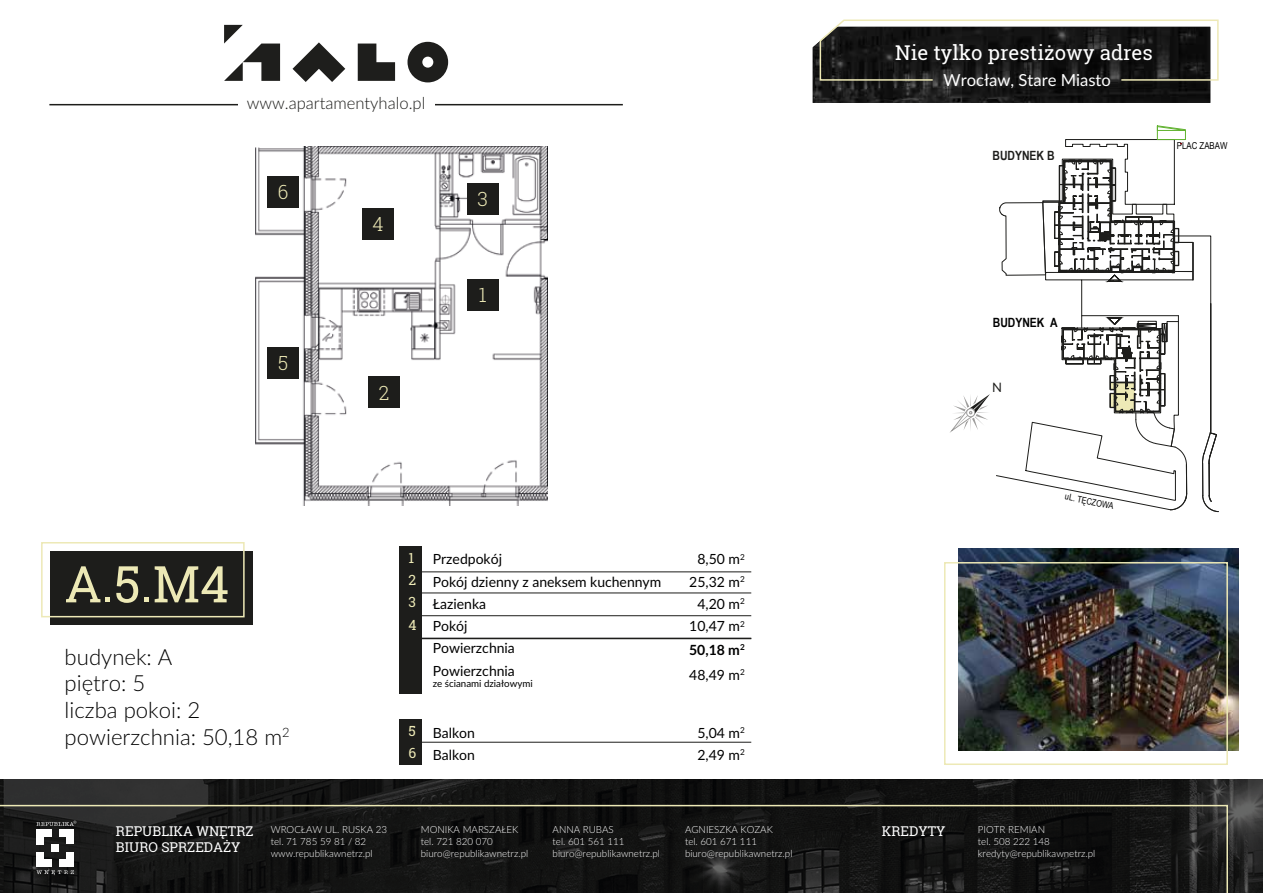
<style>
.page{position:relative;width:1263px;height:893px;background:#fff}
.page>*{position:absolute;margin:0;border:0;box-sizing:border-box;transform-origin:0 0}
.t1{font:50.7px "Roboto Slab";color:#ede9b6}
.t2{font:300 22.2px/26.5px "Lato";color:#000101}
.t3{font:20.4px "Roboto Slab";color:#fff}
.t4{font:300 19.5px "Roboto Slab";color:#ede9b6}
.t5{font:300 16.65px "Lato";color:#1d1d1b}
.t6{font:16.65px "Lato";color:#fff}
.t7{font:13.95px/22.4px "Lato";color:#000101}
.t8{font:700 13.95px/25px "Lato";color:#000101}
.t9{font:13.95px/22.4px "Roboto Slab";color:#ede9b6}
.t10{font:13.5px/16.2px "Roboto Slab";color:#fff}
.t11{font:13.05px "Lato";color:#1d1d1b}
.t12{font:700 12.75px "Arial Narrow";color:#010101}
.t13{font:700 12.75px "Arial Narrow";color:#1d1d1b}
.t14{font:300 9.75px/11.7px "Lato";color:#fff}
.t15{font:9.75px "Lato";color:#000101}
.t16{font:9.6px "Arial Narrow";color:#010101}
.t17{font:9px "Arial Narrow";color:#010101}
.s1{font-weight:400}
</style>
<div class="page">
<img style="left:256px;top:147px;width:291px;height:359px">
<img style="left:959px;top:548px;width:280px;height:202px">
<hr style="left:49px;top:104px;width:574px;height:1px;background:#1d1d1b">
<div style="left:238px;top:94px;width:196px;height:24px;background:#fff"></div>
<div style="left:400px;top:546px;width:22px;height:147px;background:#1d1d1b"></div>
<div style="left:51px;top:551px;width:202px;height:73px;background:#1d1d1b"></div>
<svg style="left:292px;top:42px;width:53px;height:40px"></svg>
<svg style="left:358px;top:44px;width:37px;height:37px"></svg>
<svg style="left:407px;top:42px;width:41px;height:40px"></svg>
<svg style="left:224px;top:25px;width:56px;height:56px"></svg>
<div style="left:369px;top:377px;width:31px;height:31px;background:#1d1d1b"></div>
<div style="left:467px;top:280px;width:31px;height:31px;background:#1d1d1b"></div>
<div style="left:467px;top:184px;width:31px;height:31px;background:#1d1d1b"></div>
<div style="left:363px;top:209px;width:31px;height:31px;background:#1d1d1b"></div>
<div style="left:268px;top:347px;width:31px;height:31px;background:#1d1d1b"></div>
<div style="left:268px;top:176px;width:31px;height:31px;background:#1d1d1b"></div>
<div style="left:41px;top:542px;width:204px;height:75px;border:2px solid #ede9b6"></div>
<div style="left:400px;top:719px;width:22px;height:46px;background:#1d1d1b"></div>
<hr style="left:400px;top:593px;width:351px;height:1px;background:#1d1d1b">
<hr style="left:400px;top:572px;width:351px;height:1px;background:#1d1d1b">
<hr style="left:400px;top:615px;width:351px;height:1px;background:#1d1d1b">
<hr style="left:400px;top:742px;width:351px;height:1px;background:#1d1d1b">
<hr style="left:400px;top:638px;width:351px;height:1px;background:#1d1d1b">
<svg style="left:813px;top:19px;width:406px;height:84px;background:#333331"></svg>
<div style="left:944px;top:562px;width:284px;height:203px;border:2px solid #ede9b6"></div>
<img style="left:0;top:780px;width:1263px;height:113px">
<svg style="left:0;top:805px;width:1228px;height:88px;background:#1a1a19"></svg>
<svg style="left:950px;top:125px;width:268px;height:387px"></svg>
<h3 class="t5" style="left:247px;top:91px;width:180px">www.apartamentyhalo.pl</h3>
<h3 class="t4" style="left:278px;top:179px;width:12px">6</h3>
<h3 class="t4" style="left:278px;top:350px;width:12px">5</h3>
<h3 class="t4" style="left:372px;top:211px;width:13px">4</h3>
<h3 class="t4" style="left:379px;top:379px;width:12px">2</h3>
<h3 class="t4" style="left:477px;top:186px;width:12px">3</h3>
<h3 class="t4" style="left:479px;top:282px;width:9px">1</h3>
<h3 class="t3" style="left:895px;top:38px;width:259px">Nie tylko prestiżowy adres</h3>
<h3 class="t6" style="left:943px;top:68px;width:169px">Wrocław, Stare Miasto</h3>
<h3 class="t13" style="left:992px;top:145px;width:64px">BUDYNEK B</h3>
<p class="t16" style="left:1177px;top:138px;width:52px">PLAC ZABAW</p>
<h3 class="t12" style="left:993px;top:313px;width:66px">BUDYNEK A</h3>
<h3 class="t11" style="left:992px;top:378px;width:11px">N</h3>
<h1 class="t1" style="left:65px;top:549px;width:166px">A.5.M4</h1>
<h2 class="t2" style="left:65px;top:643px;width:227px">budynek: A<br>piętro: 5<br>liczba pokoi: 2 powierzchnia: 50,18 m<sup>2</sup></h2>
<h3 class="t9" style="left:408px;top:546px;width:10px">1<br>2<br>3<br>4</h3>
<h3 class="t7" style="left:689px;top:547px;width:57px;text-align:center">8,50 m<sup>2<br></sup>25,32 m<sup>2<br></sup>4,20 m<sup>2<br></sup>10,47 m<sup>2</sup></h3>
<h3 class="t8" style="left:689px;top:637px;width:57px">50,18 m<sup>2<br></sup><span class="s1">48,49 m</span><sup>2</sup></h3>
<h3 class="t7" style="left:433px;top:547px;width:230px">Przedpokój<br>Pokój dzienny z aneksem kuchennym<br>Łazienka<br>Pokój<br>Powierzchnia<br>Powierzchnia</h3>
<p class="t15" style="left:433px;top:676px;width:101px">ze ścianami działowymi</p>
<h3 class="t9" style="left:408px;top:720px;width:9px">5<br>6</h3>
<h3 class="t7" style="left:433px;top:721px;width:44px">Balkon<br>Balkon</h3>
<h3 class="t7" style="left:697px;top:721px;width:49px">5,04 m<sup>2<br></sup>2,49 m<sup>2</sup></h3>
<p class="t17" style="left:1066px;top:490px;width:51px;rotate:11deg">uL. TĘCZOWA</p>
<h3 class="t10" style="left:116px;top:823px;width:139px">REPUBLIKA WNĘTRZ<br>BIURO SPRZEDAŻY</h3>
<p class="t14" style="left:271px;top:823px;width:118px">WROCŁAW UL. RUSKA 23 tel. 71 785 59 81 / 82 www.republikawnetrz.pl</p>
<p class="t14" style="left:685px;top:823px;width:109px">AGNIESZKA KOZAK<br>tel. 601 671 111 biuro@republikawnetrz.pl</p>
<p class="t14" style="left:421px;top:823px;width:109px">MONIKA MARSZAŁEK tel. 721 820 070 biuro@republikawnetrz.pl</p>
<p class="t14" style="left:553px;top:823px;width:109px">ANNA RUBAS<br>tel. 601 561 111 biuro@republikawnetrz.pl</p>
<p class="t14" style="left:978px;top:823px;width:119px">PIOTR REMIAN<br>tel. 508 222 148 kredyty@republikawnetrz.pl</p>
<h3 class="t10" style="left:882px;top:823px;width:65px">KREDYTY</h3>
</div>
